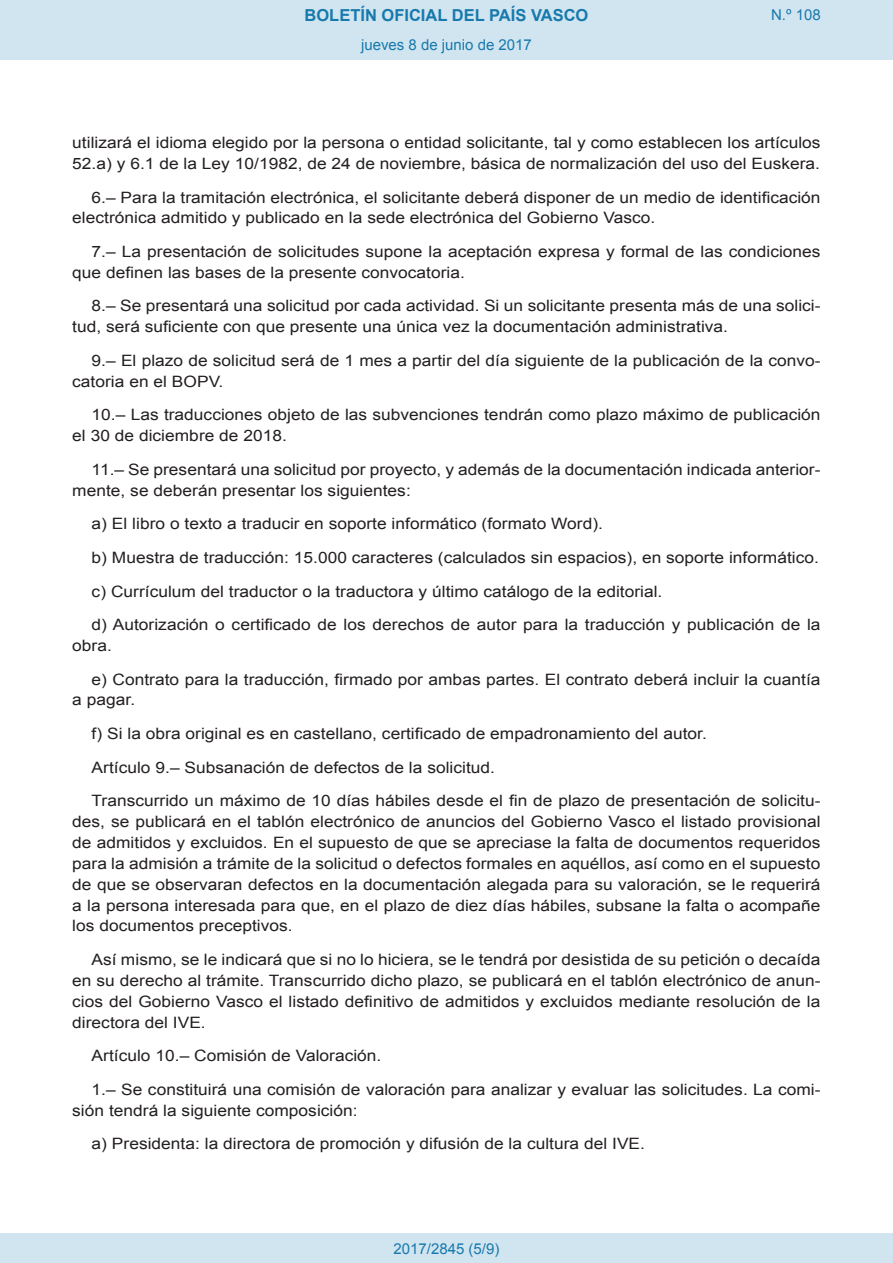
<style>
.page{position:relative;width:893px;height:1263px;background:#fff}
.page>*{position:absolute;margin:0;border:0;box-sizing:border-box;transform-origin:0 0}
.t1{font:700 16.5px "Arial";color:#1879ad}
.BOPVDetalle{font:15.6px/20.9px "Arial";color:#231f20;scale:1.11 1}
.Paginacion_Centro{font:15px "Arial";color:#1879ad}
</style>
<div class="page">
<div style="left:0;top:0;width:893px;height:60px;background:#d0e5f0"></div>
<div style="left:0;top:1233px;width:893px;height:30px;background:#d0e5f0"></div>
<p class="t1" style="left:305px;top:4px;width:285px">BOLETÍN OFICIAL DEL PAÍS VASCO</p>
<p class="Paginacion_Centro" style="left:361px;top:35px;width:172px">jueves 8 de junio de 2017</p>
<p class="Paginacion_Centro" style="left:771px;top:5px;width:51px">N.º 108</p>
<p class="BOPVDetalle" style="left:72px;top:132px;width:676px">utilizará el idioma elegido por la persona o entidad solicitante, tal y como establecen los artículos<br>52.a) y 6.1 de la Ley 10/1982, de 24 de noviembre, básica de normalización del uso del Euskera.</p>
<p class="BOPVDetalle" style="left:72px;top:187px;width:676px;text-indent:19px">6.– Para la tramitación electrónica, el solicitante deberá disponer de un medio de identificación electrónica admitido y publicado en la sede electrónica del Gobierno Vasco.</p>
<p class="BOPVDetalle" style="left:72px;top:241px;width:676px;text-indent:19px">7.– La presentación de solicitudes supone la aceptación expresa y formal de las condiciones que definen las bases de la presente convocatoria.</p>
<p class="BOPVDetalle" style="left:72px;top:296px;width:676px;text-indent:19px">8.– Se presentará una solicitud por cada actividad. Si un solicitante presenta más de una solici&shy;tud, será suficiente con que presente una única vez la documentación administrativa.</p>
<p class="BOPVDetalle" style="left:72px;top:350px;width:676px;text-indent:19px">9.– El plazo de solicitud será de 1 mes a partir del día siguiente de la publicación de la convo&shy;catoria en el BOPV.</p>
<p class="BOPVDetalle" style="left:72px;top:405px;width:676px;text-indent:19px">10.– Las traducciones objeto de las subvenciones tendrán como plazo máximo de publicación el 30 de diciembre de 2018.</p>
<p class="BOPVDetalle" style="left:72px;top:459px;width:676px;text-indent:19px">11.– Se presentará una solicitud por proyecto, y además de la documentación indicada anterior&shy;mente, se deberán presentar los siguientes:</p>
<p class="BOPVDetalle" style="left:92px;top:514px;width:462px">a) El libro o texto a traducir en soporte informático (formato Word).</p>
<p class="BOPVDetalle" style="left:92px;top:547px;width:657px">b) Muestra de traducción: 15.000 caracteres (calculados sin espacios), en soporte informático.</p>
<p class="BOPVDetalle" style="left:92px;top:581px;width:516px">c) Currículum del traductor o la traductora y último catálogo de la editorial.</p>
<p class="BOPVDetalle" style="left:72px;top:614px;width:676px;text-indent:19px">d) Autorización o certificado de los derechos de autor para la traducción y publicación de la obra.</p>
<p class="BOPVDetalle" style="left:72px;top:669px;width:676px;text-indent:19px">e) Contrato para la traducción, firmado por ambas partes. El contrato deberá incluir la cuantía a pagar.</p>
<p class="BOPVDetalle" style="left:92px;top:723px;width:556px">f) Si la obra original es en castellano, certificado de empadronamiento del autor.</p>
<p class="BOPVDetalle" style="left:92px;top:757px;width:365px">Artículo 9.– Subsanación de defectos de la solicitud.</p>
<p class="BOPVDetalle" style="left:72px;top:790px;width:676px;text-align:justify;text-indent:19px">Transcurrido un máximo de 10 días hábiles desde el fin de plazo de presentación de solicitu&shy;des, se publicará en el tablón electrónico de anuncios del Gobierno Vasco el listado provisional de admitidos y excluidos. En el supuesto de que se apreciase la falta de documentos requeridos para la admisión a trámite de la solicitud o defectos formales en aquéllos, así como en el supuesto de que se observaran defectos en la documentación alegada para su valoración, se le requerirá a la persona interesada para que, en el plazo de diez días hábiles, subsane la falta o acompañe los documentos preceptivos.</p>
<p class="BOPVDetalle" style="left:72px;top:949px;width:676px;text-align:justify;text-indent:19px">Así mismo, se le indicará que si no lo hiciera, se le tendrá por desistida de su petición o decaída en su derecho al trámite. Transcurrido dicho plazo, se publicará en el tablón electrónico de anun&shy;cios del Gobierno Vasco el listado definitivo de admitidos y excluidos mediante resolución de la directora del IVE.</p>
<p class="BOPVDetalle" style="left:92px;top:1045px;width:263px">Artículo 10.– Comisión de Valoración.</p>
<p class="BOPVDetalle" style="left:72px;top:1079px;width:676px;text-indent:19px">1.– Se constituirá una comisión de valoración para analizar y evaluar las solicitudes. La comi&shy;sión tendrá la siguiente composición:</p>
<p class="BOPVDetalle" style="left:92px;top:1133px;width:500px">a) Presidenta: la directora de promoción y difusión de la cultura del IVE.</p>
<p class="Paginacion_Centro" style="left:393px;top:1238px;width:107px">2017/2845 (5/9)</p>
</div>
